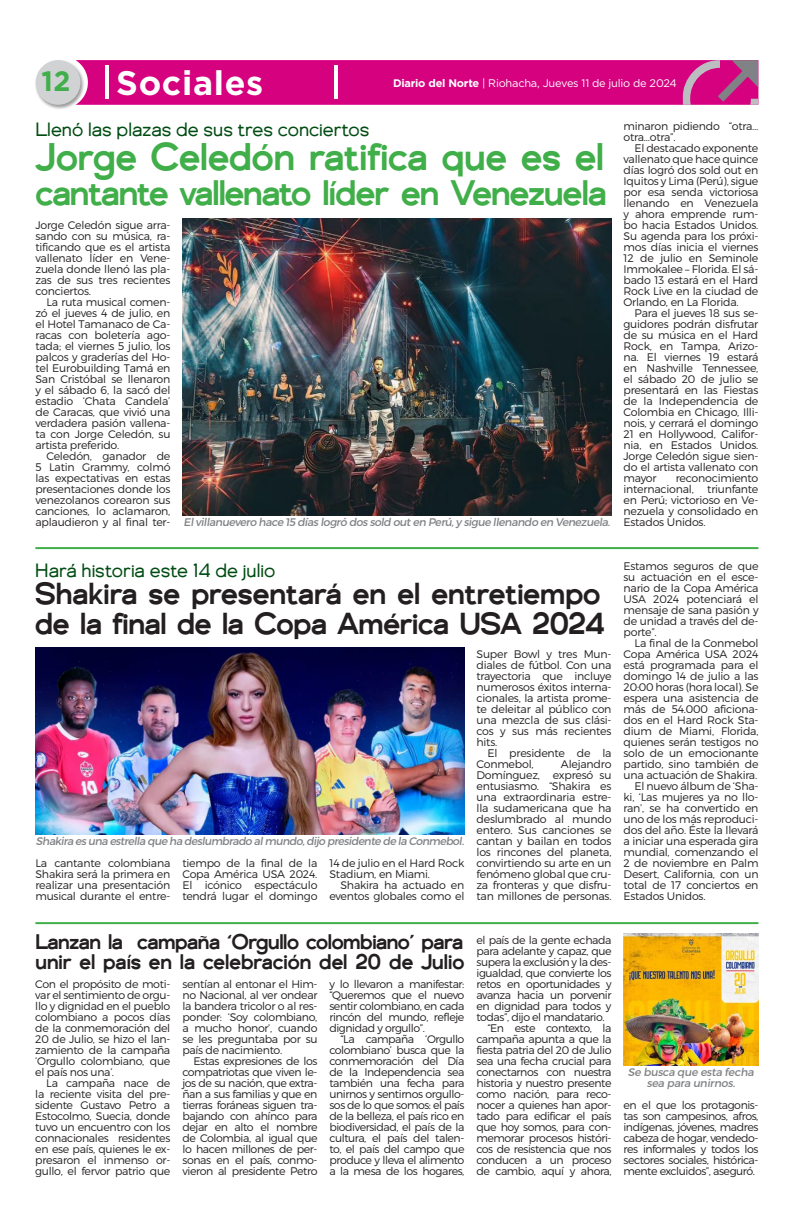
<style>
.page{position:relative;width:794px;height:1219px;background:#fff}
.page>*{position:absolute;margin:0;border:0;box-sizing:border-box;transform-origin:0 0}
.Título_medio_34pt{font:500 38px "Genova";color:#40ae49}
.Título_medio_34pt-2{font:500 35px "Genova";letter-spacing:-.03em;color:#40ae49}
.Capitular{font:700 34px "Gotham";letter-spacing:.02em;color:#fff}
.Titulo_Medio_30Pt{font:500 30px/30px "Genova";letter-spacing:-.01em;color:#231f20}
.Capitular-2{font:700 28px "Gotham";color:#40ae49}
.Titulo_Medio_30Pt-2{font:500 20.9px/20.1px "Genova";letter-spacing:-.02em;color:#231f20}
.Antetitulo{font:19px "Genova";color:#004c13}
.Texto{font:11px/11px "Trueno Lt";letter-spacing:-.02em;color:#231f20;text-align:justify}
.Texto_sin_sangrias{font:11px/11px "Trueno Lt";letter-spacing:-.02em;color:#231f20;text-align:justify}
.Pié_de_foto{font:11px "Trueno Rg It";letter-spacing:-.04em;color:#808285}
.Texto-2{font:11px "Gotham";letter-spacing:-.02em;color:#fff}
.Pié_de_foto-2{font:11px/11px "Trueno Rg It";letter-spacing:-.02em;color:#808285;text-align:center}
.s1{font-weight:700}
</style>
<div class="page">
<svg style="left:85px;top:60px;width:673px;height:45px;background:#d40981"></svg>
<div style="left:35px;top:59px;width:50px;height:51px;background:#231f20;opacity:.45"></div>
<div style="left:36px;top:60px;width:44px;height:45px;background:#d1d2d4;border-radius:50%"></div>
<hr style="left:105px;top:66px;width:4px;height:33px;background:#fff">
<hr style="left:334px;top:66px;width:4px;height:33px;background:#fff">
<img style="left:182px;top:218px;width:429px;height:297px">
<hr style="left:35px;top:547px;width:723px;height:2px;background:#40ae49">
<hr style="left:35px;top:922px;width:723px;height:2px;background:#40ae49">
<img style="left:623px;top:933px;width:135px;height:132px">
<img style="left:35px;top:647px;width:429px;height:188px">
<p class="Capitular" style="left:116px;top:61px;width:149px">Sociales</p>
<p class="Capitular-2" style="left:41px;top:62px;width:30px">12</p>
<p class="Texto-2" style="left:393px;top:76px;width:285px"><span class="s1">Diario del Norte</span> | Riohacha, Jueves 11 de julio de 2024</p>
<p class="Antetitulo" style="left:35px;top:119px;width:336px">Llenó las plazas de sus tres conciertos</p>
<p class="Título_medio_34pt" style="left:35px;top:134px;width:570px">Jorge Celedón ratifica que es el</p>
<p class="Título_medio_34pt-2" style="left:35px;top:172px;width:573px">cantante vallenato líder en Venezuela</p>
<p class="Texto_sin_sangrias" style="left:35px;top:219px;width:136px">Jorge Celedón sigue arra&shy;sando con su música, ra&shy;tificando que es el artista vallenato líder en Vene&shy;zuela donde llenó las pla&shy;zas de sus tres recientes conciertos.</p>
<p class="Texto" style="left:35px;top:296px;width:136px;text-indent:11px">La ruta musical comen&shy;zó el jueves 4 de julio, en el Hotel Tamanaco de Ca&shy;racas con boletería ago&shy;tada; el viernes 5 julio, los palcos y graderías del Ho&shy;tel Eurobuilding Tamá en San Cristóbal se llenaron y el sábado 6, la sacó del estadio ‘Chata Candela’ de Caracas, que vivió una verdadera pasión vallena&shy;ta con Jorge Celedón, su artista preferido.</p>
<p class="Texto" style="left:35px;top:450px;width:136px;text-indent:11px">Celedón, ganador de 5 Latin Grammy, colmó las expectativas en estas presentaciones donde los venezolanos corearon sus canciones, lo aclamaron, aplaudieron y al final ter-</p>
<p class="Pié_de_foto" style="left:184px;top:515px;width:428px">El villanuevero hace 15 días logró dos sold out en Perú, y sigue llenando en Venezuela.</p>
<p class="Texto" style="left:623px;top:120px;width:136px">minaron pidiendo “otra… otra…otra”.</p>
<p class="Texto" style="left:623px;top:142px;width:136px;text-indent:11px">El destacado exponente vallenato que hace quince días logró dos sold out en Iquitos y Lima (Perú), sigue por esa senda victoriosa llenando en Venezuela y ahora emprende rum&shy;bo hacia Estados Unidos.<br>Su agenda para los próxi&shy;mos días inicia el viernes 12 de julio en Seminole Immokalee – Florida. El sá&shy;bado 13 estará en el Hard Rock Live en la ciudad de Orlando, en La Florida.</p>
<p class="Texto" style="left:623px;top:307px;width:136px;text-indent:11px">Para el jueves 18 sus se&shy;guidores podrán disfrutar de su música en el Hard Rock, en Tampa, Arizo&shy;na. El viernes 19 estará en Nashville Tennessee, el sábado 20 de julio se presentará en las Fiestas de la Independencia de Colombia en Chicago, Illi&shy;nois, y cerrará el domingo 21 en Hollywood, Califor&shy;nia, en Estados Unidos.<br>Jorge Celedón sigue sien&shy;do el artista vallenato con mayor</p>
<p class="Texto" style="left:623px;top:472px;width:136px;text-indent:52px">reconocimiento internacional, triunfante en Perú; victorioso en Ve&shy;nezuela y consolidado en Estados Unidos.</p>
<p class="Antetitulo" style="left:35px;top:559px;width:242px">Hará historia este 14 de julio</p>
<p class="Titulo_Medio_30Pt" style="left:35px;top:579px;width:571px">Shakira se presentará en el entretiempo de la final de la Copa América USA 2024</p>
<p class="Pié_de_foto" style="left:36px;top:834px;width:429px">Shakira es una estrella que ha deslumbrado al mundo, dijo presidente de la Conmebol.</p>
<p class="Texto_sin_sangrias" style="left:35px;top:857px;width:136px">La cantante colombiana Shakira será la primera en realizar una presentación musical durante el entre-</p>
<p class="Texto_sin_sangrias" style="left:182px;top:857px;width:137px">tiempo de la final de la Copa América USA 2024.<br>El icónico espectáculo tendrá lugar el domingo</p>
<p class="Texto_sin_sangrias" style="left:329px;top:857px;width:136px">14 de julio en el Hard Rock<br>Stadium, en Miami.</p>
<p class="Texto" style="left:329px;top:879px;width:136px;text-align:right">Shakira ha actuado en eventos globales como el</p>
<p class="Texto" style="left:476px;top:648px;width:136px">Super Bowl y tres Mun&shy;diales de fútbol. Con una trayectoria que incluye numerosos éxitos interna&shy;cionales, la artista prome&shy;te deleitar al público con una mezcla de sus clási&shy;cos y sus más recientes hits.</p>
<p class="Texto" style="left:476px;top:747px;width:136px;text-indent:11px">El presidente de la<br>Conmebol,</p>
<p class="Texto" style="left:476px;top:758px;width:136px;text-indent:84px">Alejandro Domínguez, expresó su entusiasmo. “Shakira es una extraordinaria estre&shy;lla sudamericana que ha deslumbrado al mundo entero. Sus canciones se cantan y bailan en todos los rincones del planeta, convirtiendo su arte en un fenómeno global que cru&shy;za fronteras y que disfru&shy;tan millones de personas.</p>
<p class="Texto" style="left:623px;top:560px;width:136px">Estamos seguros de que su actuación en el esce&shy;nario de la Copa América USA 2024 potenciará el mensaje de sana pasión y de unidad a través del de&shy;porte”.</p>
<p class="Texto" style="left:623px;top:637px;width:136px;text-indent:11px">La final de la Conmebol Copa América USA 2024 está programada para el domingo 14 de julio a las 20:00 horas (hora local). Se espera una asistencia de más de 54.000 aficiona&shy;dos en el Hard Rock Sta&shy;dium de Miami, Florida, quienes serán testigos no solo de un emocionante partido, sino también de una actuación de Shakira.</p>
<p class="Texto" style="left:623px;top:780px;width:136px;text-indent:11px">El nuevo álbum de ‘Sha&shy;ki, ‘Las mujeres ya no llo&shy;ran’, se ha convertido en uno de los más reproduci&shy;dos del año. Éste la llevará a iniciar una esperada gira mundial, comenzando el 2 de noviembre en Palm Desert, California, con un total de 17 conciertos en Estados Unidos.</p>
<p class="Titulo_Medio_30Pt-2" style="left:35px;top:932px;width:430px">Lanzan la campaña ‘Orgullo colombiano’ para unir el país en la celebración del 20 de Julio</p>
<p class="Texto_sin_sangrias" style="left:35px;top:978px;width:136px">Con el propósito de moti&shy;var el sentimiento de orgu&shy;llo y dignidad en el pueblo colombiano a pocos días de la conmemoración del 20 de Julio, se hizo el lan&shy;zamiento de la campaña ‘Orgullo colombiano, que el país nos una’.</p>
<p class="Texto" style="left:35px;top:1077px;width:136px;text-indent:11px">La campaña nace de la reciente visita del pre&shy;sidente Gustavo Petro a Estocolmo, Suecia, donde tuvo un encuentro con los connacionales residentes en ese país, quienes le ex&shy;presaron el inmenso or&shy;gullo, el fervor patrio que</p>
<p class="Texto" style="left:182px;top:978px;width:136px">sentían al entonar el Him&shy;no Nacional, al ver ondear la bandera tricolor o al res&shy;ponder: ‘Soy colombiano, a mucho honor’, cuando se les preguntaba por su país de nacimiento.</p>
<p class="Texto" style="left:182px;top:1055px;width:136px;text-indent:11px">Estas expresiones de los compatriotas que viven le&shy;jos de su nación, que extra&shy;ñan a sus familias y que en tierras foráneas siguen tra&shy;bajando con ahínco para dejar en alto el nombre de Colombia, al igual que lo hacen millones de per&shy;sonas en el país, conmo&shy;vieron al presidente Petro</p>
<p class="Texto" style="left:329px;top:978px;width:136px">y lo llevaron a manifestar: “Queremos que el nuevo sentir colombiano, en cada rincón del mundo, refleje dignidad y orgullo”.</p>
<p class="Texto" style="left:329px;top:1033px;width:136px;text-indent:11px">“La campaña ‘Orgullo colombiano’ busca que la conmemoración del Día de la Independencia sea también una fecha para unirnos y sentirnos orgullo&shy;sos de lo que somos: el país de la belleza, el país rico en biodiversidad, el país de la cultura, el país del talen&shy;to, el país del campo que produce y lleva el alimento a la mesa de los hogares,</p>
<p class="Texto" style="left:476px;top:934px;width:136px">el país de la gente echada para adelante y capaz, que supera la exclusión y la des&shy;igualdad, que convierte los retos en oportunidades y avanza hacia un porvenir en dignidad para todos y todas”, dijo el mandatario.</p>
<p class="Texto" style="left:476px;top:1022px;width:136px;text-indent:11px">“En este contexto, la campaña apunta a que la fiesta patria del 20 de Julio sea una fecha crucial para conectarnos con nuestra historia y nuestro presente como nación, para reco&shy;nocer a quienes han apor&shy;tado para edificar el país que hoy somos, para con&shy;memorar procesos históri&shy;cos de resistencia que nos conducen a un proceso de cambio, aquí y ahora,</p>
<p class="Pié_de_foto-2" style="left:628px;top:1067px;width:127px">Se busca que esta fecha sea para unirnos.</p>
<p class="Texto" style="left:623px;top:1099px;width:136px">en el que los protagonis&shy;tas son campesinos, afros, indígenas, jóvenes, madres cabeza de hogar, vendedo&shy;res informales y todos los sectores sociales, histórica&shy;mente excluidos”, aseguró.</p>
</div>
